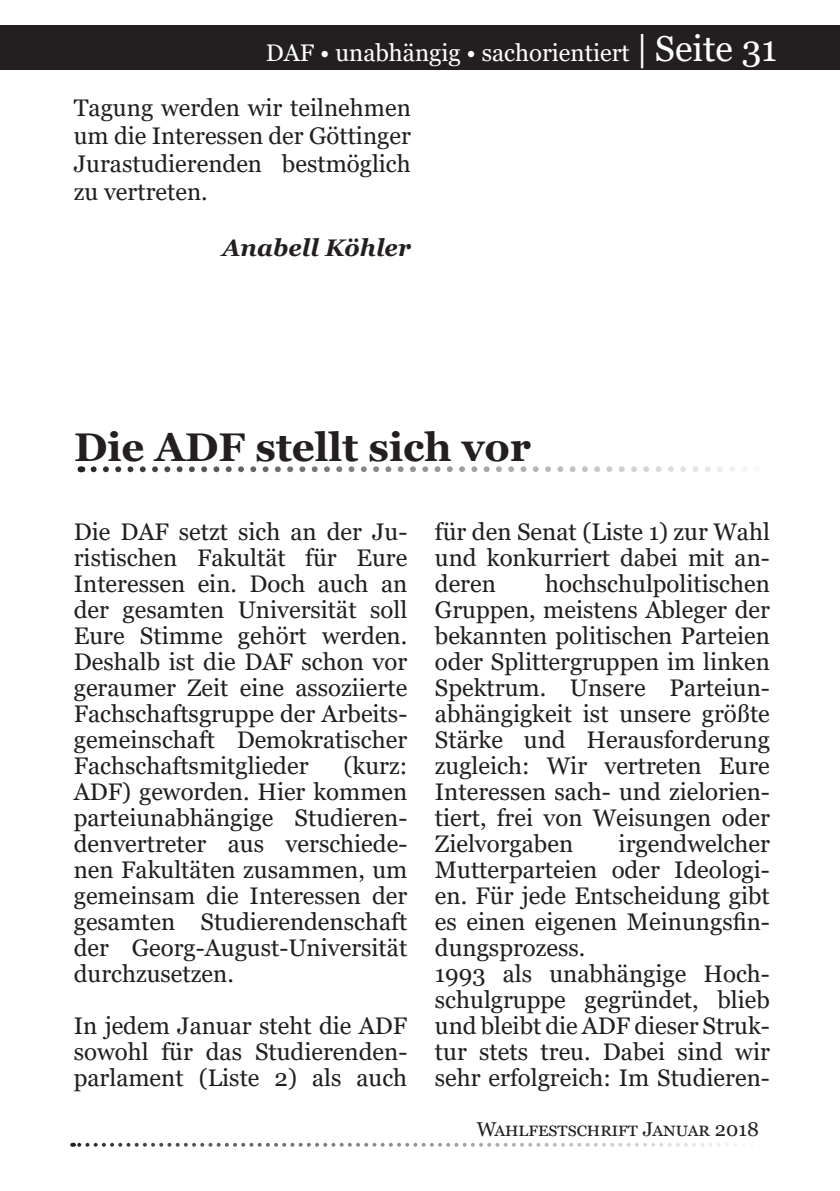
<style>
.page{position:relative;width:840px;height:1191px;background:#fff}
.page>*{position:absolute;margin:0;border:0;box-sizing:border-box;transform-origin:0 0}
.Kopfzeile{font:700 40px "Georgia";color:#231f20}
.regular{font:24px/26px "Georgia";color:#231f20;text-align:justify}
.t1{font:24px "Georgia";color:#fff}
.t2{font:italic 700 24px "Georgia";color:#231f20}
.t3{font:20px "Georgia";color:#231f20}
.s1{font-size:36px}
</style>
<div class="page">
<hr style="left:0;top:25px;width:3px;height:44px;background:#231f20">
<div style="left:3px;top:25px;width:836px;height:44px;background:#231f20"></div>
<svg style="left:72px;top:1142px;width:665px;height:4px"></svg>
<svg style="left:80px;top:466px;width:664px;height:6px"></svg>
<p class="t1" style="left:266px;top:38px;width:512px">DAF • unabhängig • sachorientiert <span class="s1">| Seite 31</span></p>
<p class="regular" style="left:74px;top:94px;width:338px;line-height:28px">Tagung werden wir teilnehmen um die Interessen der Göttinger Jurastudierenden bestmöglich zu vertreten.</p>
<p class="t2" style="left:222px;top:232px;width:190px">Anabell Köhler</p>
<p class="Kopfzeile" style="left:74px;top:421px;width:458px">Die ADF stellt sich vor</p>
<p class="regular" style="left:74px;top:519px;width:335px">Die DAF setzt sich an der Ju&shy;ristischen Fakultät für Eure Interessen ein. Doch auch an der gesamten Universität soll Eure Stimme gehört werden.<br>Deshalb ist die DAF schon vor geraumer Zeit eine assoziierte Fachschaftsgruppe der Arbeits&shy;gemeinschaft Demokratischer Fachschaftsmitglieder</p>
<p class="regular" style="left:74px;top:753px;width:335px;text-indent:270px">(kurz:<br>ADF) geworden. Hier kommen parteiunabhängige Studieren&shy;denvertreter aus verschiede&shy;nen Fakultäten zusammen, um gemeinsam die Interessen der gesamten Studierendenschaft der Georg-August-Universität durchzusetzen.</p>
<p class="regular" style="left:74px;top:1013px;width:335px">In jedem Januar steht die ADF sowohl für das Studierenden&shy;parlament (Liste 2) als auch</p>
<p class="regular" style="left:434px;top:519px;width:336px">für den Senat (Liste 1) zur Wahl und konkurriert dabei mit an&shy;deren</p>
<p class="regular" style="left:434px;top:571px;width:336px;text-indent:110px">hochschulpolitischen Gruppen, meistens Ableger der bekannten politischen Parteien oder Splittergruppen im linken Spektrum. Unsere Parteiun&shy;abhängigkeit ist unsere größte Stärke und Herausforderung zugleich: Wir vertreten Eure Interessen sach- und zielorien&shy;tiert, frei von Weisungen oder Zielvorgaben</p>
<p class="regular" style="left:434px;top:831px;width:336px;text-indent:184px">irgendwelcher Mutterparteien oder Ideologi&shy;en. Für jede Entscheidung gibt es einen eigenen Meinungsfin&shy;dungsprozess.</p>
<p class="regular" style="left:434px;top:961px;width:336px">1993 als unabhängige Hoch&shy;schulgruppe gegründet, blieb und bleibt die ADF dieser Struk&shy;tur stets treu. Dabei sind wir sehr erfolgreich: Im Studieren-</p>
<p class="t3" style="left:476px;top:1117px;width:283px">Wahlfestschrift Januar 2018</p>
</div>
